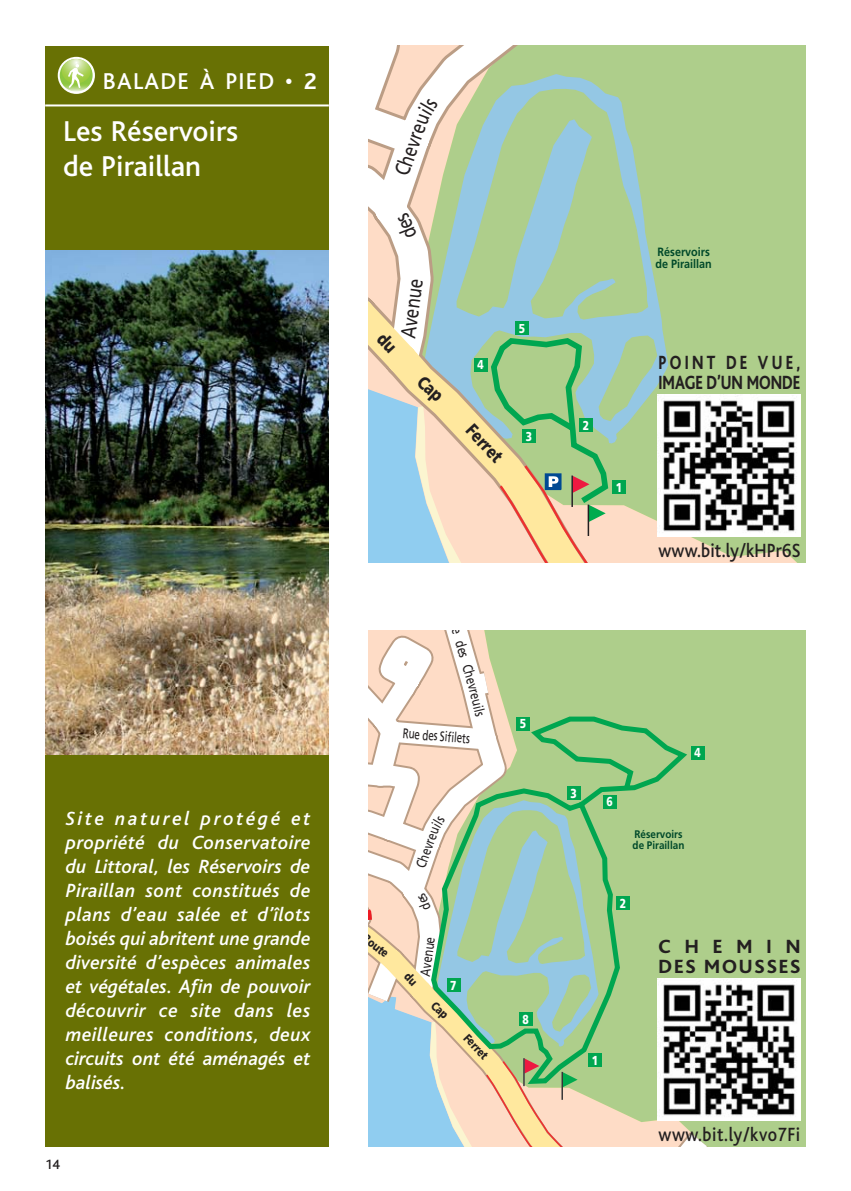
<style>
.page{position:relative;width:851px;height:1191px;background:#fff}
.page>*{position:absolute;margin:0;border:0;box-sizing:border-box;transform-origin:0 0}
.t1{font:500 30px/34px "Bliss";color:#fff}
.t2{font:500 24px "Bliss";letter-spacing:.055em;color:#fff}
.t3{font:21px "Frutiger";color:#231f20;scale:.8 1}
.t4{font:italic 500 20px/24px "Bliss";color:#fff;text-align:justify}
.t5{font:800 20px/20px "Bliss";color:#231f20;scale:.78 1}
.t6{font:500 20px "Bliss";letter-spacing:.03em;color:#231f20;scale:.88 1}
.t7{font:500 20px "Bliss";letter-spacing:.01em;color:#231f20;scale:.88 1}
.t8{font:800 20px/20px "Bliss";letter-spacing:.095em;color:#231f20}
.t9{font:900 18px "Frutiger";color:#231f20;scale:.8 1}
.t10{font:14px "Frutiger";color:#231f20;scale:.8 1}
.t11{font:14px "Frutiger";color:#231f20;scale:.7 1}
.t12{font:500 14px "Bliss";color:#231f20}
.t13{font:900 13px "Frutiger";color:#fff;scale:.8 1}
.t14{font:900 12.8px "Frutiger";color:#fff;scale:.8 1}
.t15{font:700 12px/12px "Frutiger";color:#00492a;scale:.9 1}
.t16{font:900 12px "Frutiger";color:#231f20;scale:.8 1}
.t17{font:700 11px/11px "Frutiger";color:#00492a;scale:.9 1}
.s1{font-weight:700}
</style>
<div class="page">
<div style="left:665px;top:630px;width:140px;height:428px;background:#aece8b"></div>
<div style="left:598px;top:630px;width:67px;height:84px;background:#aece8b"></div>
<svg style="left:368px;top:1046px;width:116px;height:100px;background:#a7d1e7"></svg>
<svg style="left:428px;top:714px;width:263px;height:374px;background:#a6cc8a"></svg>
<div style="left:588px;top:1053px;width:14px;height:14px;background:#00a650"></div>
<div style="left:616px;top:896px;width:14px;height:14px;background:#00a650"></div>
<div style="left:603px;top:794px;width:13px;height:14px;background:#00a650"></div>
<div style="left:690px;top:746px;width:14px;height:14px;background:#00a650"></div>
<svg style="left:484px;top:1058px;width:321px;height:88px;background:#d1d0a1"></svg>
<div style="left:45px;top:46px;width:284px;height:1100px;background:#687104"></div>
<svg style="left:58px;top:57px;width:37px;height:37px"></svg>
<svg style="left:60px;top:59px;width:33px;height:33px"></svg>
<svg style="left:62px;top:59px;width:29px;height:24px"></svg>
<svg style="left:68px;top:64px;width:16px;height:24px"></svg>
<img style="left:657px;top:979px;width:143px;height:141px">
<hr style="left:45px;top:104px;width:284px;height:2px;background:#fff">
<img style="left:45px;top:250px;width:284px;height:505px">
<svg style="left:368px;top:46px;width:437px;height:516px;background:#b5caa7"></svg>
<svg style="left:368px;top:630px;width:230px;height:416px"></svg>
<p class="t2" style="left:103px;top:73px;width:215px">BALADE À PIED • <span class="s1">2</span></p>
<h1 class="t1" style="left:63px;top:117px;width:176px">Les Réservoirs de Piraillan</h1>
<p class="t4" style="left:66px;top:808px;width:246px">Site naturel protégé et propriété du Conservatoire du Littoral, les Réservoirs de Piraillan sont constitués de plans d’eau salée et d’îlots boisés qui abritent une grande diversité d’espèces animales et végétales. Afin de pouvoir découvrir ce site dans les meilleures conditions, deux circuits ont été aménagés et balisés.</p>
<p class="t12" style="left:45px;top:1159px;width:16px">14</p>
<p class="t3" style="left:393px;top:172px;width:82px;rotate:-70deg">Chevreu</p>
<p class="t3" style="left:399px;top:336px;width:76px;rotate:-82deg">Avenue</p>
<p class="t14" style="left:477px;top:360px;width:9px">4</p>
<p class="t14" style="left:519px;top:323px;width:9px">5</p>
<p class="t9" style="left:474px;top:422px;width:57px;rotate:47deg">Ferret</p>
<p class="t14" style="left:526px;top:431px;width:9px">3</p>
<p class="t10" style="left:461px;top:626px;width:81px;rotate:74deg">e des Chev</p>
<p class="t10" style="left:479px;top:687px;width:37px;rotate:76deg">reuils</p>
<p class="t11" style="left:403px;top:727px;width:98px;rotate:5deg">Rue des Sifilets</p>
<p class="t13" style="left:520px;top:718px;width:9px">5</p>
<p class="t10" style="left:415px;top:865px;width:55px;rotate:-70deg">Chevreu</p>
<p class="t10" style="left:419px;top:975px;width:51px;rotate:-82deg">Avenue</p>
<p class="t13" style="left:450px;top:980px;width:9px">7</p>
<p class="t16" style="left:469px;top:1032px;width:39px;rotate:47deg">Ferret</p>
<p class="t13" style="left:522px;top:1014px;width:9px">8</p>
<p class="t14" style="left:582px;top:420px;width:9px">2</p>
<p class="t14" style="left:615px;top:482px;width:9px">1</p>
<p class="t15" style="left:655px;top:246px;width:64px">Réservoirs de Piraillan</p>
<p class="t5" style="left:658px;top:354px;width:183px">POINT DE VUE,<br>IMAGE D’UN MONDE</p>
<p class="t7" style="left:658px;top:543px;width:163px">www.bit.ly/kHPr6S</p>
<p class="t13" style="left:570px;top:788px;width:9px">3</p>
<p class="t13" style="left:606px;top:796px;width:9px">6</p>
<p class="t13" style="left:694px;top:747px;width:9px">4</p>
<p class="t17" style="left:632px;top:829px;width:59px">Réservoirs de Piraillan</p>
<p class="t13" style="left:619px;top:898px;width:9px">2</p>
<p class="t8" style="left:658px;top:938px;width:143px">CHEMIN<br>DES MOUSSES</p>
<p class="t13" style="left:591px;top:1055px;width:9px">1</p>
<p class="t6" style="left:658px;top:1127px;width:163px">www.bit.ly/kvo7Fi</p>
</div>
